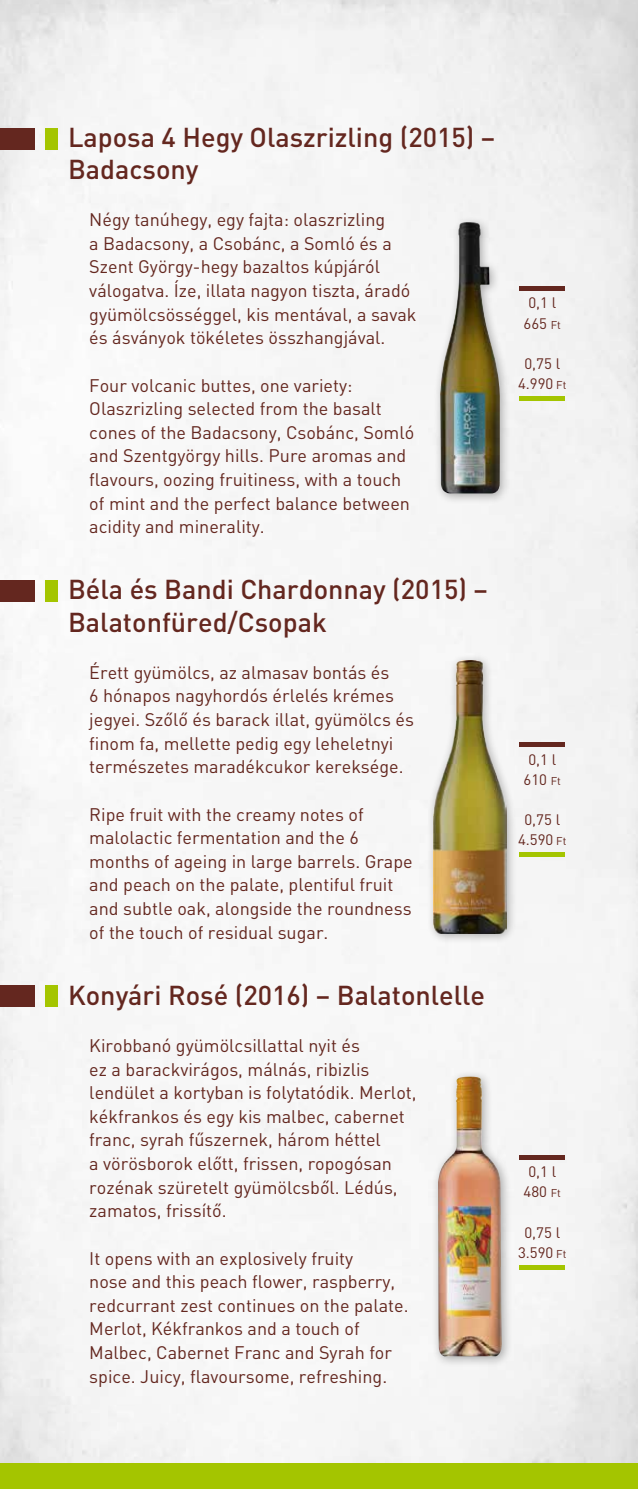
<style>
.page{position:relative;width:638px;height:1489px;background:#fff}
.page>*{position:absolute;margin:0;border:0;box-sizing:border-box;transform-origin:0 0}
.t1{font:500 27px/32.1px "DIN";color:#64271f}
.t2{font:18px/23.5px "DIN";color:#64271f}
.t3{font:15px/20.2px "DIN";color:#64271f;text-align:center}
.s1{font-size:11.25px}
</style>
<div class="page">
<div style="left:0;top:0;width:638px;height:1463px;background:#f6f6f6"></div>
<div style="left:0;top:1463px;width:638px;height:25px;background:#a4c500"></div>
<div style="left:520px;top:1154px;width:45px;height:5px;background:#64271f"></div>
<hr style="left:520px;top:1265px;width:45px;height:4px;background:#a4c500">
<div style="left:0;top:128px;width:34px;height:21px;background:#64271f"></div>
<div style="left:45px;top:128px;width:12px;height:21px;background:#a4c500"></div>
<div style="left:0;top:984px;width:34px;height:22px;background:#64271f"></div>
<div style="left:45px;top:984px;width:12px;height:22px;background:#a4c500"></div>
<div style="left:0;top:579px;width:34px;height:22px;background:#64271f"></div>
<div style="left:45px;top:579px;width:12px;height:22px;background:#a4c500"></div>
<div style="left:520px;top:742px;width:45px;height:5px;background:#64271f"></div>
<div style="left:520px;top:852px;width:45px;height:5px;background:#a4c500"></div>
<div style="left:520px;top:286px;width:45px;height:5px;background:#64271f"></div>
<div style="left:520px;top:396px;width:45px;height:5px;background:#a4c500"></div>
<div style="left:426px;top:653px;width:92px;height:291px;background:#000;opacity:.3"></div>
<img style="left:433px;top:660px;width:73px;height:273px">
<div style="left:433px;top:215px;width:78px;height:289px;background:#000;opacity:.3"></div>
<img style="left:440px;top:222px;width:60px;height:271px">
<div style="left:431px;top:1069px;width:82px;height:298px;background:#000;opacity:.3"></div>
<img style="left:438px;top:1076px;width:64px;height:280px">
<h1 class="t1" style="left:68px;top:120px;width:429px">Laposa 4 H egy Olaszrizling (2015) –<br>Badacsony</h1>
<p class="t2" style="left:89px;top:207px;width:329px">Négy tanúhegy, egy fajta: olaszrizling<br>a Badacsony, a Csobánc, a Somló és a Szent György-hegy bazaltos kúpjáról válogatva. Íze, illata nagyon tiszta, áradó gyümölcsösséggel, kis mentával, a savak és ásványok tökéletes összhangjával.</p>
<p class="t2" style="left:89px;top:372px;width:326px">Four volcanic buttes, one variety:<br>Olaszrizling selected from the basalt cones of the Badacsony, Csobánc, Somló and Szentgyörgy hills. Pure aromas and flavours, oozing fruitiness, with a touch of mint and the perfect balance between acidity and minerality.</p>
<h1 class="t1" style="left:68px;top:572px;width:421px">Béla és Bandi Chardonnay (2015) –<br>Balatonfüred/Csopak</h1>
<p class="t2" style="left:89px;top:660px;width:326px">Érett gyümölcs, az almasav bontás és<br>6 hónapos nagyhordós érlelés krémes jegyei. Szőlő és barack illat, gyümölcs és finom fa, mellette pedig egy leheletnyi természetes maradékcukor kereksége.</p>
<p class="t2" style="left:89px;top:801px;width:325px">Ripe fruit with the creamy notes of malolactic fermentation and the 6 months of ageing in large barrels. Grape and peach on the palate, plentiful fruit and subtle oak, alongside the roundness of the touch of residual sugar.</p>
<h1 class="t1" style="left:68px;top:977px;width:419px">Konyári Rosé (2016) – Balatonlelle</h1>
<p class="t2" style="left:89px;top:1033px;width:329px">Kirobbanó gyümölcsillattal nyit és<br>ez a barackvirágos, málnás, ribizlis lendület a kortyban is folytatódik. Merlot, kékfrankos és egy kis malbec, cabernet franc, syrah fűszernek, három héttel<br>a vörösborok előtt, frissen, ropogósan rozénak szüretelt gyümölcsből. Lédús, zamatos, frissítő.</p>
<p class="t2" style="left:89px;top:1245px;width:321px">It opens with an explosively fruity<br>nose and this peach flower, raspberry, redcurrant zest continues on the palate.<br>Merlot, Kékfrankos and a touch of Malbec, Cabernet Franc and Syrah for spice. Juicy, flavoursome, refreshing.</p>
<p class="t3" style="left:523px;top:292px;width:39px">0,1 l<br>665 <span class="s1">Ft</span></p>
<p class="t3" style="left:518px;top:352px;width:50px">0,75 l<br>4.990 <span class="s1">Ft</span></p>
<p class="t3" style="left:523px;top:748px;width:39px">0,1 l<br>610 <span class="s1">Ft</span></p>
<p class="t3" style="left:518px;top:809px;width:50px">0,75 l<br>4.590 <span class="s1">Ft</span></p>
<p class="t3" style="left:523px;top:1160px;width:39px">0,1 l<br>480 <span class="s1">Ft</span></p>
<p class="t3" style="left:518px;top:1221px;width:50px">0,75 l<br>3.590 <span class="s1">Ft</span></p>
</div>
